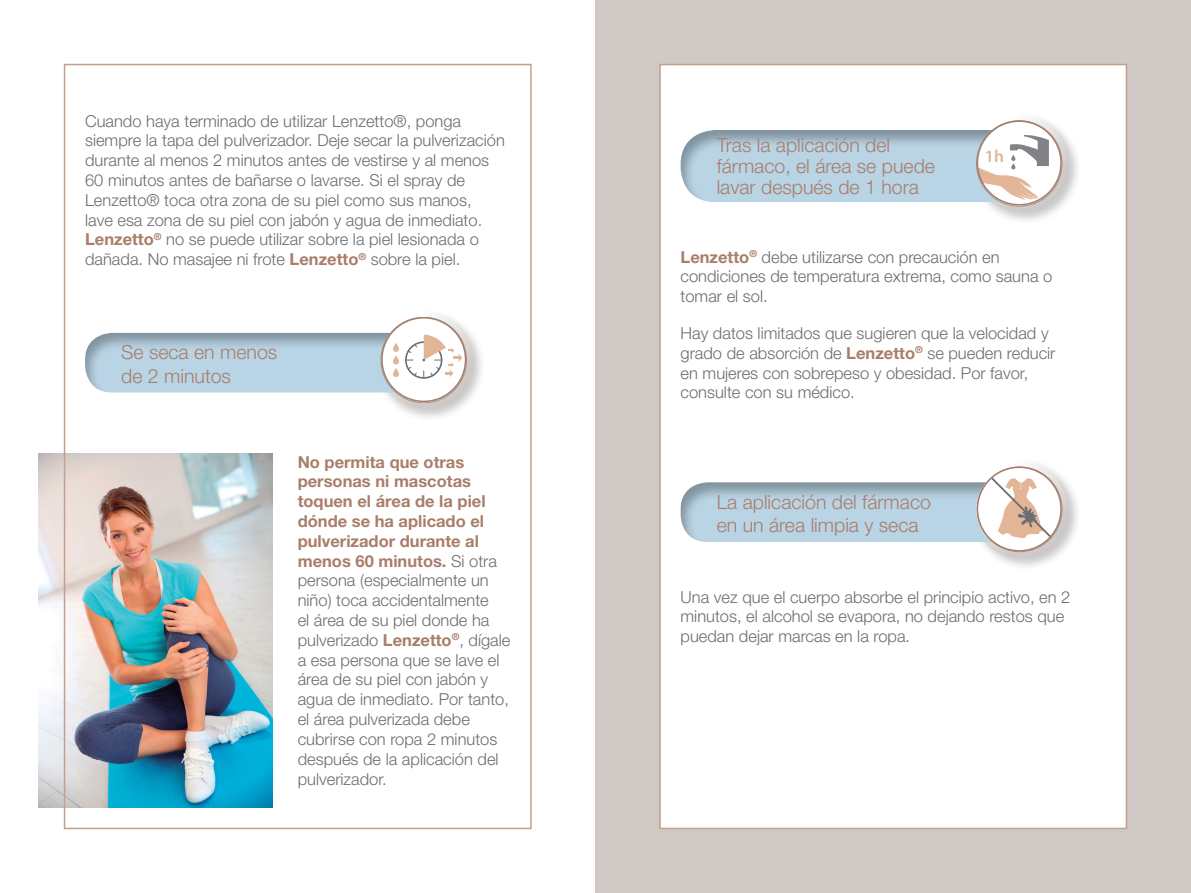
<style>
.page{position:relative;width:1191px;height:893px;background:#fff}
.page>*{position:absolute;margin:0;border:0;box-sizing:border-box;transform-origin:0 0}
.t1{font:300 19.5px/23.4px "Helvetica Neue LT Pro";color:#a97d6a}
.t2{font:600 17.4px "Myriad Pro";color:#e2b596}
.t3{font:300 16.5px/19.8px "Helvetica Neue LT Pro";color:#6c6d70}
.s1{font-weight:700;color:#a97d6a}
</style>
<div class="page">
<div style="left:595px;top:0;width:596px;height:893px;background:#d0c9c5"></div>
<img style="left:38px;top:453px;width:234px;height:355px">
<div style="left:659px;top:64px;width:468px;height:765px;background:#fff;border:2px solid #c1a08f"></div>
<div style="left:64px;top:64px;width:467px;height:765px;border:2px solid #c1a08f"></div>
<div style="left:373px;top:309px;width:113px;height:113px;background:#231f20;opacity:.25"></div>
<svg style="left:376px;top:311px;width:96px;height:97px"></svg>
<div style="left:969px;top:113px;width:112px;height:112px;background:#231f20;opacity:.25"></div>
<svg style="left:971px;top:115px;width:96px;height:96px"></svg>
<div style="left:969px;top:459px;width:112px;height:112px;background:#231f20;opacity:.25"></div>
<svg style="left:971px;top:461px;width:96px;height:96px"></svg>
<div style="left:83px;top:330px;width:347px;height:63px;background:#231f20;opacity:.35"></div>
<div style="left:679px;top:127px;width:346px;height:77px;background:#231f20;opacity:.35"></div>
<div style="left:679px;top:479px;width:346px;height:63px;background:#231f20;opacity:.35"></div>
<svg style="left:381px;top:317px;width:85px;height:86px"></svg>
<svg style="left:976px;top:121px;width:86px;height:85px"></svg>
<svg style="left:976px;top:467px;width:86px;height:85px"></svg>
<svg style="left:989px;top:476px;width:64px;height:64px"></svg>
<div style="left:381px;top:317px;width:85px;height:85px;border:2px solid #a97d6a;border-radius:50%"></div>
<div style="left:976px;top:120px;width:85px;height:85px;border:2px solid #a97d6a;border-radius:50%"></div>
<div style="left:976px;top:466px;width:85px;height:86px;border:2px solid #a97d6a;border-radius:50%"></div>
<p class="t3" style="left:85px;top:110px;width:421px">Cuando haya terminado de utilizar Lenzetto®, ponga siempre la tapa del pulverizador. Deje secar la pulverización durante al menos 2 minutos antes de vestirse y al menos 60 minutos antes de bañarse o lavarse. Si el spray de Lenzetto® toca otra zona de su piel como sus manos,<br>lave esa zona de su piel con jabón y agua de inmediato.<br><span class="s1">Lenzetto</span><sup>®</sup> no se puede utilizar sobre la piel lesionada o dañada. No masajee ni frote <span class="s1">Lenzetto</span><sup>®</sup> sobre la piel.</p>
<p class="t1" style="left:121px;top:340px;width:158px">Se seca en menos de 2 minutos</p>
<p class="t3" style="left:298px;top:452px;width:214px"><span class="s1">No permita que otras personas ni mascotas toquen el área de la piel dónde se ha aplicado el pulverizador durante al menos 60 minutos.</span> Si otra persona (especialmente un niño) toca accidentalmente<br>el área de su piel donde ha pulverizado <span class="s1">Lenzetto</span><sup>®</sup>, dígale a esa persona que se lave el área de su piel con jabón y agua de inmediato. Por tanto, el área pulverizada debe cubrirse con ropa 2 minutos después de la aplicación del pulverizador.</p>
<p class="t1" style="left:716px;top:134px;width:220px;line-height:21px">Tras la aplicación del fármaco, el área se puede lavar después de 1 hora</p>
<p class="t2" style="left:985px;top:145px;width:21px">1h</p>
<p class="t3" style="left:680px;top:247px;width:373px"><span class="s1">Lenzetto</span><sup>®</sup> debe utilizarse con precaución en condiciones de temperatura extrema, como sauna o tomar el sol.</p>
<p class="t3" style="left:680px;top:323px;width:376px">Hay datos limitados que sugieren que la velocidad y grado de absorción de <span class="s1">Lenzetto</span><sup>®</sup> se pueden reducir en mujeres con sobrepeso y obesidad. Por favor, consulte con su médico.</p>
<p class="t1" style="left:716px;top:490px;width:216px">La aplicación del fármaco en un área limpia y seca</p>
<p class="t3" style="left:680px;top:586px;width:391px">Una vez que el cuerpo absorbe el principio activo, en 2 minutos, el alcohol se evapora, no dejando restos que puedan dejar marcas en la ropa.</p>
</div>
